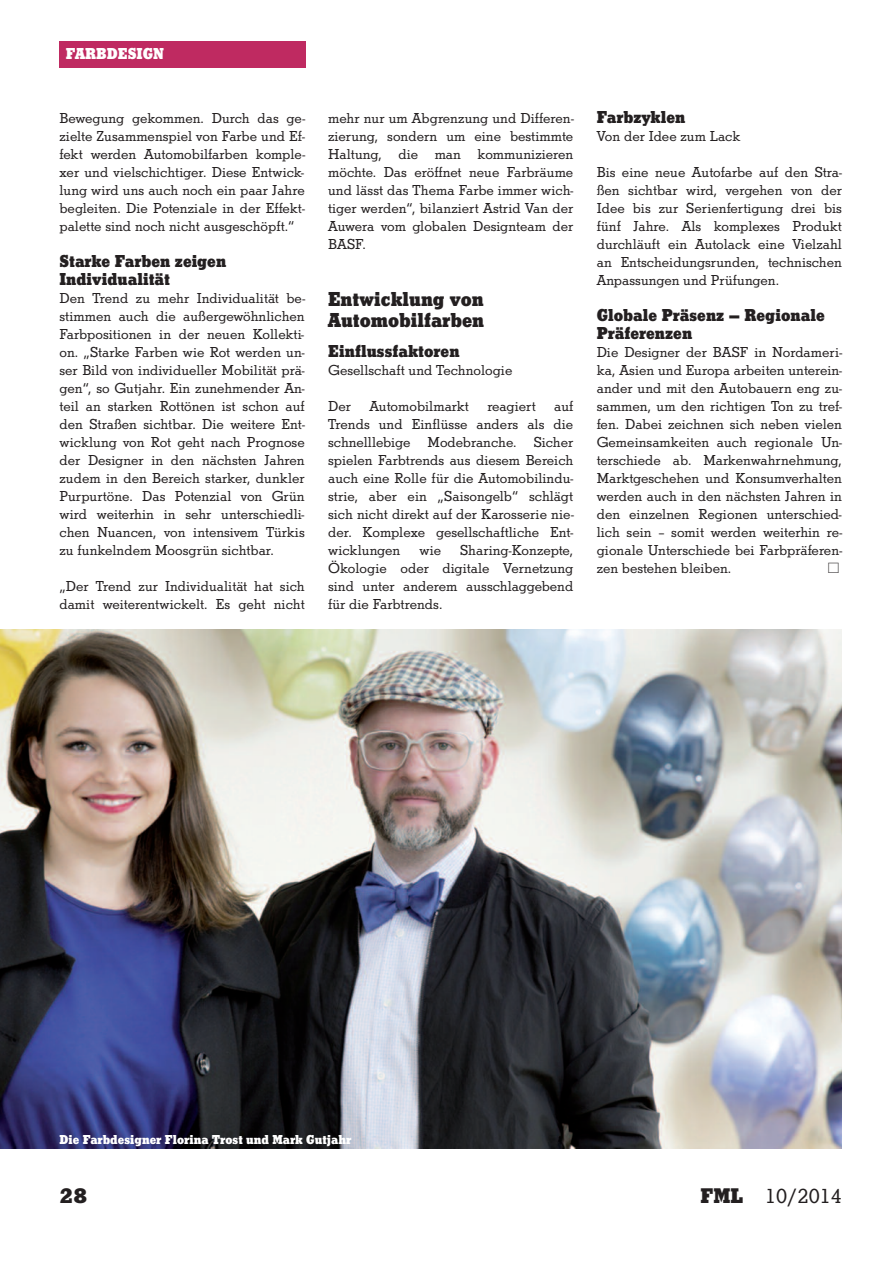
<style>
.page{position:relative;width:893px;height:1263px;background:#fff}
.page>*{position:absolute;margin:0;border:0;box-sizing:border-box;transform-origin:0 0}
.t1{font:900 22.05px "Stymie";color:#231f20}
.t2{font:21.6px "Stymie";color:#231f20}
.t3{font:900 21px/20.9px "Stymie";color:#231f20}
.t4{font:900 18px/18px "Stymie";color:#231f20}
.t5{font:900 16.5px "Stymie";color:#fff}
.t6{font:15px/18px "Stymie";color:#231f20;text-align:justify}
.t7{font:900 13.5px "Stymie";color:#fff}
.t8{font:13.5px "Hira Kaku Pro W6";color:#231f20}
.s1{font-weight:900;font-size:22.05px}
</style>
<div class="page">
<div style="left:60px;top:41px;width:246px;height:26px;background:#bf2a61"></div>
<img style="left:0;top:629px;width:842px;height:519px">
<p class="t5" style="left:66px;top:44px;width:100px">FARBDESIGN</p>
<p class="t6" style="left:60px;top:109px;width:247px">Bewegung gekommen. Durch das ge&shy;zielte Zusammenspiel von Farbe und Ef&shy;fekt werden Automobilfarben komple&shy;xer und vielschichtiger. Diese Entwick&shy;lung wird uns auch noch ein paar Jahre begleiten. Die Potenziale in der Effekt&shy;palette sind noch nicht ausgeschöpft.“</p>
<p class="t4" style="left:60px;top:252px;width:168px">Starke Farben zeigen<br>Individualität</p>
<p class="t6" style="left:60px;top:289px;width:247px">Den Trend zu mehr Individualität be&shy;stimmen auch die außergewöhnlichen Farbpositionen in der neuen Kollekti&shy;on. „Starke Farben wie Rot werden un&shy;ser Bild von individueller Mobilität prä&shy;gen“, so Gutjahr. Ein zunehmender An&shy;teil an starken Rottönen ist schon auf den Straßen sichtbar. Die weitere Ent&shy;wicklung von Rot geht nach Prognose der Designer in den nächsten Jahren zudem in den Bereich starker, dunkler Purpurtöne. Das Potenzial von Grün wird weiterhin in sehr unterschiedli&shy;chen Nuancen, von intensivem Türkis zu funkelndem Moosgrün sichtbar.</p>
<p class="t6" style="left:60px;top:577px;width:247px">„Der Trend zur Individualität hat sich damit weiterentwickelt. Es geht nicht</p>
<p class="t6" style="left:328px;top:109px;width:247px">mehr nur um Abgrenzung und Differen&shy;zierung, sondern um eine bestimmte Haltung, die man kommunizieren möchte. Das eröffnet neue Farbräume und lässt das Thema Farbe immer wich&shy;tiger werden“, bilanziert Astrid Van der Auwera vom globalen Designteam der BASF.</p>
<h3 class="t3" style="left:328px;top:289px;width:157px">Entwicklung von<br>Automobilfarben</h3>
<p class="t4" style="left:328px;top:342px;width:133px">Einflussfaktoren</p>
<p class="t6" style="left:328px;top:361px;width:186px">Gesellschaft und Technologie</p>
<p class="t6" style="left:328px;top:397px;width:247px">Der Automobilmarkt reagiert auf Trends und Einflüsse anders als die schnelllebige Modebranche. Sicher spielen Farbtrends aus diesem Bereich auch eine Rolle für die Automobilindu&shy;strie, aber ein „Saisongelb“ schlägt sich nicht direkt auf der Karosserie nie&shy;der. Komplexe gesellschaftliche Ent&shy;wicklungen</p>
<p class="t6" style="left:328px;top:541px;width:247px;text-indent:132px">Sharing-Konzepte, Ökologie oder digitale Vernetzung sind unter anderem ausschlaggebend für die Farbtrends.</p>
<p class="t6" style="left:419px;top:541px;width:23px">wie</p>
<p class="t4" style="left:597px;top:108px;width:90px">Farbzyklen</p>
<p class="t6" style="left:597px;top:127px;width:145px">Von der Idee zum Lack</p>
<p class="t6" style="left:597px;top:163px;width:247px">Bis eine neue Autofarbe auf den Stra&shy;ßen sichtbar wird, vergehen von der Idee bis zur Serienfertigung drei bis fünf Jahre. Als komplexes Produkt durchläuft ein Autolack eine Vielzahl an Entscheidungsrunden, technischen Anpassungen und Prüfungen.</p>
<p class="t4" style="left:597px;top:306px;width:230px">Globale Präsenz – Regionale<br>Präferenzen</p>
<p class="t6" style="left:597px;top:343px;width:247px">Die Designer der BASF in Nordameri&shy;ka, Asien und Europa arbeiten unterein&shy;ander und mit den Autobauern eng zu&shy;sammen, um den richtigen Ton zu tref&shy;fen. Dabei zeichnen sich neben vielen Gemeinsamkeiten auch regionale Un&shy;terschiede ab. Markenwahrnehmung, Marktgeschehen und Konsumverhalten werden auch in den nächsten Jahren in den einzelnen Regionen unterschied&shy;lich sein – somit werden weiterhin re&shy;gionale Unterschiede bei Farbpräferen&shy;zen bestehen bleiben.</p>
<p class="t8" style="left:827px;top:556px;width:15px">□</p>
<p class="t7" style="left:60px;top:1132px;width:293px">Die Farbdesigner Florina Trost und Mark Gutjahr</p>
<h1 class="t1" style="left:60px;top:1183px;width:29px">28</h1>
<h2 class="t2" style="left:701px;top:1183px;width:143px"><span class="s1">FML</span> 10/2014</h2>
</div>
